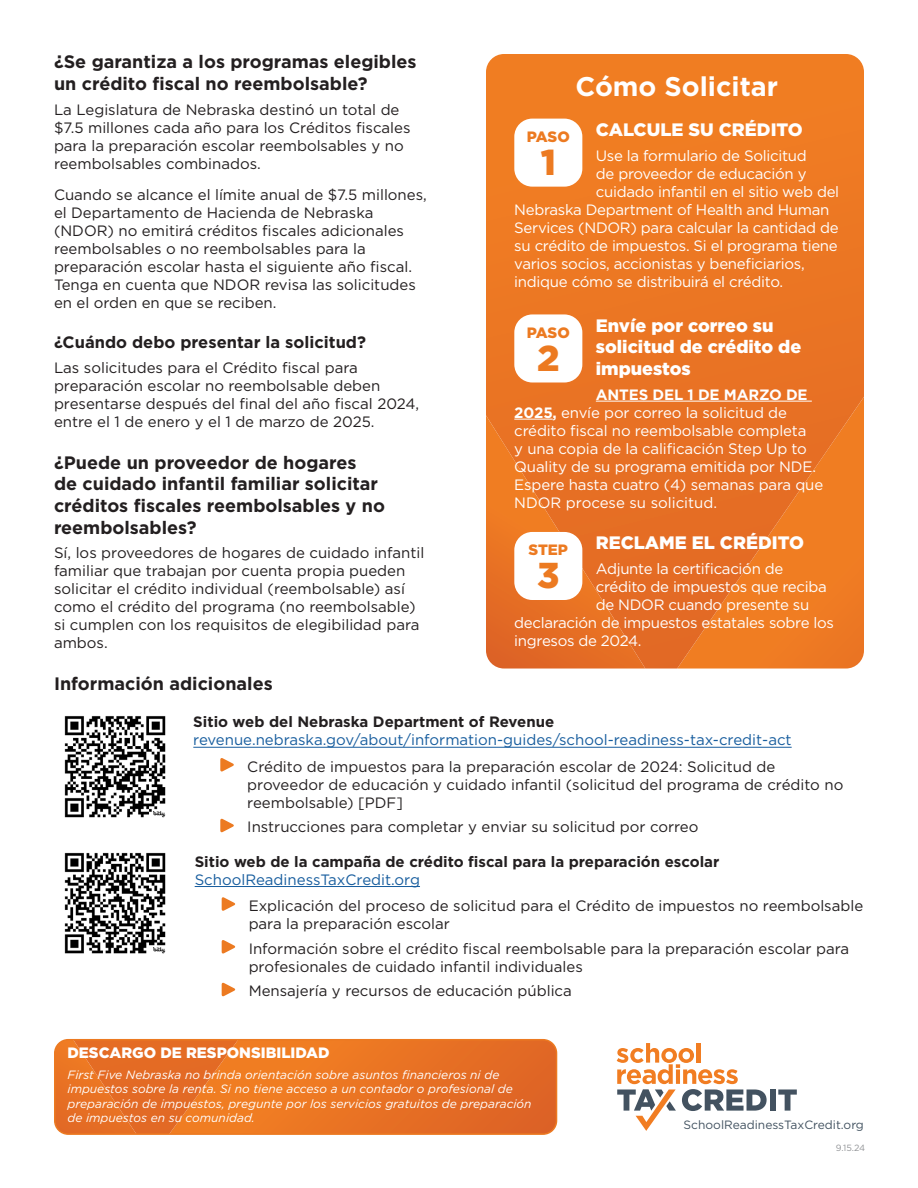
<style>
.page{position:relative;width:918px;height:1188px;background:#fff}
.page>*{position:absolute;margin:0;border:0;box-sizing:border-box;transform-origin:0 0}
.t1{font:900 36px "Gotham";color:#ec7a21}
.t2{font:700 27px "Gotham";color:#fff}
.t3{font:700 18px/21.6px "Gotham";color:#231f20}
.t4{font:900 18px/21.6px "Gotham";color:#fff}
.t5{font:700 16.5px "Gotham";color:#231f20}
.t6{font:15px/18px "Gotham";color:#231f20}
.t7{font:15px/18px "Gotham";letter-spacing:-.02em;color:#fff}
.t8{font:15px "Gotham";color:#175d9e}
.t9{font:700 15px "Gotham";color:#231f20}
.t10{font:900 15px "Gotham";color:#fff}
.t11{font:900 15px "Gotham";letter-spacing:-.01em;color:#ec7a21}
.t12{font:italic 12px/14.4px "Gotham";color:#fff}
.t13{font:12px "Gotham";color:#435361}
.t14{font:9px "Gotham";color:#939598}
.s1{font-weight:700}
</style>
<div class="page">
<svg style="left:486px;top:54px;width:378px;height:615px;background:#eb7624"></svg>
<div style="left:514px;top:119px;width:68px;height:68px;background:#fff;border-radius:18px"></div>
<hr style="left:596px;top:401px;width:216px;height:1px;background:#fff">
<hr style="left:514px;top:419px;width:39px;height:1px;background:#fff">
<div style="left:514px;top:314px;width:68px;height:69px;background:#fff;border-radius:18px"></div>
<div style="left:514px;top:532px;width:68px;height:68px;background:#fff;border-radius:18px"></div>
<hr style="left:193px;top:747px;width:599px;height:1px;background:#175d9e">
<svg style="left:220px;top:758px;width:14px;height:14px"></svg>
<svg style="left:220px;top:818px;width:14px;height:15px"></svg>
<hr style="left:195px;top:886px;width:225px;height:1px;background:#175d9e">
<svg style="left:222px;top:897px;width:14px;height:14px"></svg>
<svg style="left:222px;top:940px;width:14px;height:14px"></svg>
<svg style="left:222px;top:982px;width:14px;height:15px"></svg>
<div style="left:770px;top:1089px;width:6px;height:22px;background:#435260"></div>
<svg style="left:778px;top:1089px;width:19px;height:22px"></svg>
<svg style="left:617px;top:1043px;width:150px;height:88px"></svg>
<img style="left:64px;top:716px;width:102px;height:102px">
<img style="left:64px;top:852px;width:102px;height:102px">
<svg style="left:56px;top:1041px;width:501px;height:92px;background:#e77124"></svg>
<div style="left:54px;top:1039px;width:503px;height:96px;border:2px solid #ec7a21;border-radius:14px"></div>
<p class="t3" style="left:54px;top:51px;width:364px">¿Se garantiza a los programas elegibles un crédito fiscal no reembolsable?</p>
<p class="t6" style="left:54px;top:100px;width:358px">La Legislatura de Nebraska destinó un total de $7.5 millones cada año para los Créditos fiscales para la preparación escolar reembolsables y no reembolsables combinados.</p>
<p class="t6" style="left:54px;top:186px;width:374px">Cuando se alcance el límite anual de $7.5 millones, el Departamento de Hacienda de Nebraska (NDOR) no emitirá créditos fiscales adicionales reembolsables o no reembolsables para la preparación escolar hasta el siguiente año fiscal.<br>Tenga en cuenta que NDOR revisa las solicitudes en el orden en que se reciben.</p>
<p class="t5" style="left:54px;top:332px;width:314px">¿Cuándo debo presentar la solicitud?</p>
<p class="t6" style="left:54px;top:358px;width:367px">Las solicitudes para el Crédito fiscal para preparación escolar no reembolsable deben presentarse después del final del año fiscal 2024, entre el 1 de enero y el 1 de marzo de 2025.</p>
<p class="t3" style="left:54px;top:452px;width:333px">¿Puede un proveedor de hogares<br>de cuidado infantil familiar solicitar créditos fiscales reembolsables y no reembolsables?</p>
<p class="t6" style="left:54px;top:544px;width:372px">Sí, los proveedores de hogares de cuidado infantil familiar que trabajan por cuenta propia pueden solicitar el crédito individual (reembolsable) así como el crédito del programa (no reembolsable) si cumplen con los requisitos de elegibilidad para ambos.</p>
<p class="t3" style="left:54px;top:673px;width:220px">Información adicionales</p>
<p class="t2" style="left:575px;top:69px;width:204px">Cómo Solicitar</p>
<p class="t4" style="left:596px;top:118px;width:208px">CALCULE SU CRÉDITO</p>
<p class="t7" style="left:596px;top:146px;width:212px">Use la formulario de Solicitud</p>
<p class="t7" style="left:596px;top:164px;width:212px">de proveedor de educación y</p>
<p class="t7" style="left:596px;top:182px;width:245px">cuidado infantil en el sitio web del</p>
<p class="t7" style="left:514px;top:200px;width:317px">Nebraska Department of Health and Human</p>
<p class="t7" style="left:514px;top:218px;width:326px">Services (NDOR) para calcular la cantidad de</p>
<p class="t7" style="left:514px;top:236px;width:325px">su crédito de impuestos. Si el programa tiene</p>
<p class="t7" style="left:514px;top:254px;width:292px">varios socios, accionistas y beneficiarios,</p>
<p class="t7" style="left:514px;top:272px;width:270px">indique cómo se distribuirá el crédito.</p>
<p class="t11" style="left:527px;top:126px;width:45px">PASO</p>
<p class="t1" style="left:541px;top:138px;width:17px">1</p>
<p class="t4" style="left:596px;top:314px;width:207px">Envíe por correo su solicitud de crédito de impuestos</p>
<p class="t7" style="left:514px;top:385px;width:310px;text-indent:82px"><span class="s1">ANTES DEL 1 DE MARZO DE 2025,</span> envíe por correo la solicitud de crédito fiscal no reembolsable completa<br>y una copia de la calificación Step Up to Quality de su programa emitida por NDE.<br>Espere hasta cuatro (4) semanas para que NDOR procese su solicitud.</p>
<p class="t11" style="left:527px;top:322px;width:45px">PASO</p>
<p class="t1" style="left:537px;top:333px;width:24px">2</p>
<p class="t4" style="left:596px;top:532px;width:210px">RECLAME EL CRÉDITO</p>
<p class="t7" style="left:596px;top:559px;width:189px">Adjunte la certificación de</p>
<p class="t7" style="left:596px;top:577px;width:232px">crédito de impuestos que reciba</p>
<p class="t7" style="left:596px;top:595px;width:215px">de NDOR cuando presente su</p>
<p class="t7" style="left:514px;top:613px;width:321px">declaración de impuestos estatales sobre los</p>
<p class="t7" style="left:514px;top:631px;width:129px">ingresos de 2024.</p>
<p class="t11" style="left:529px;top:540px;width:41px">STEP</p>
<p class="t1" style="left:537px;top:551px;width:24px">3</p>
<p class="t9" style="left:193px;top:712px;width:362px">Sitio web del Nebraska Department of Revenue</p>
<p class="t8" style="left:193px;top:730px;width:600px">revenue.nebraska.gov/about/information-guides/school-readiness-tax-credit-act</p>
<p class="t6" style="left:247px;top:757px;width:598px">Crédito de impuestos para la preparación escolar de 2024: Solicitud de proveedor de educación y cuidado infantil (solicitud del programa de crédito no reembolsable) [PDF]</p>
<p class="t6" style="left:247px;top:818px;width:453px">Instrucciones para completar y enviar su solicitud por correo</p>
<p class="t9" style="left:195px;top:851px;width:526px">Sitio web de la campaña de crédito fiscal para la preparación escolar</p>
<p class="t8" style="left:195px;top:870px;width:227px">SchoolReadinessTaxCredit.org</p>
<p class="t6" style="left:249px;top:896px;width:616px">Explicación del proceso de solicitud para el Crédito de impuestos no reembolsable para la preparación escolar</p>
<p class="t6" style="left:249px;top:939px;width:602px">Información sobre el crédito fiscal reembolsable para la preparación escolar para profesionales de cuidado infantil individuales</p>
<p class="t6" style="left:249px;top:982px;width:325px">Mensajería y recursos de educación pública</p>
<p class="t10" style="left:68px;top:1042px;width:264px">DESCARGO DE RESPONSIBILIDAD</p>
<p class="t12" style="left:68px;top:1067px;width:466px">First Five Nebraska no brinda orientación sobre asuntos financieros ni de impuestos sobre la renta. Si no tiene acceso a un contador o profesional de preparación de impuestos, pregunte por los servicios gratuitos de preparación de impuestos en su comunidad.</p>
<p class="t13" style="left:684px;top:1117px;width:182px">SchoolReadinessTaxCredit.org</p>
<p class="t14" style="left:836px;top:1142px;width:31px">9.15.24</p>
</div>
